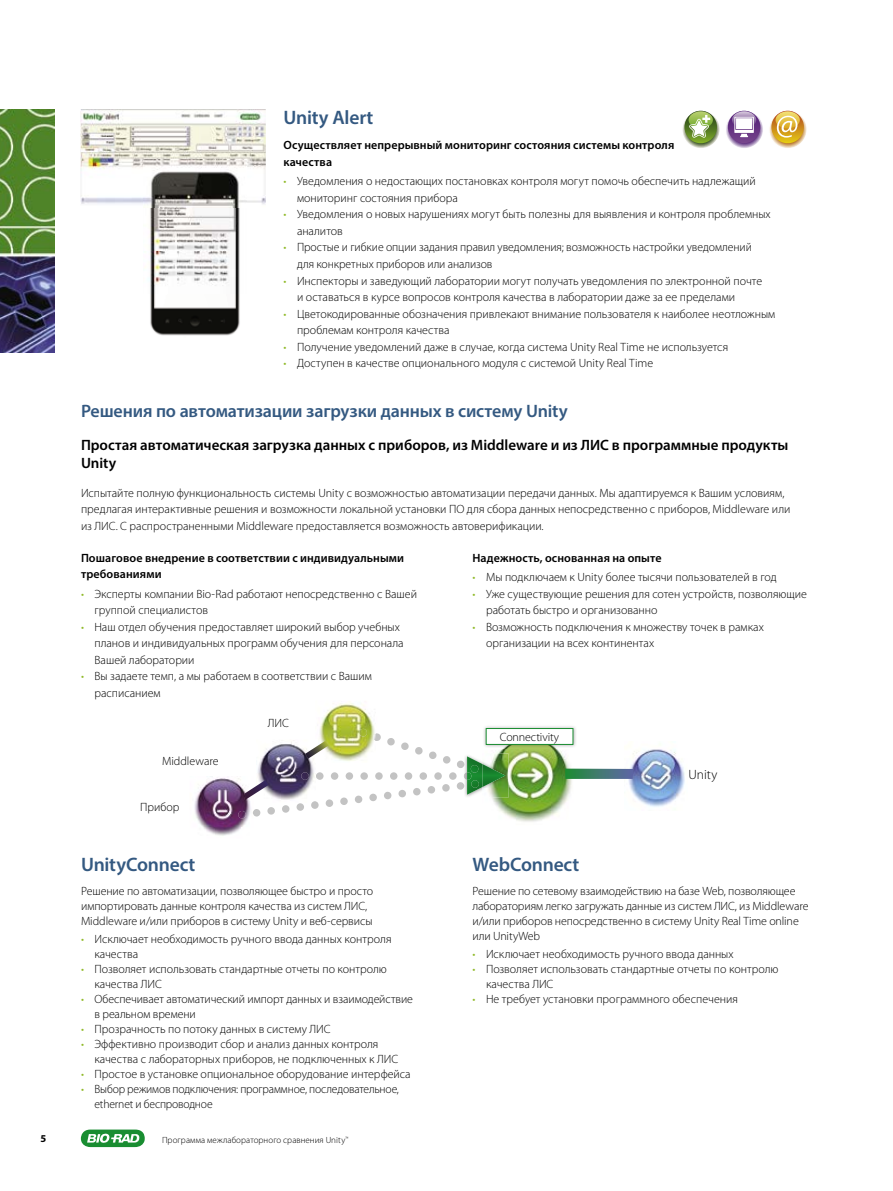
<style>
.page{position:relative;width:893px;height:1191px;background:#fff}
.page>*{position:absolute;margin:0;border:0;box-sizing:border-box;transform-origin:0 0}
.t1{font:600 19.5px "Myriad Pro";letter-spacing:-.01em;color:#345981}
.t2{font:600 18px "Myriad Pro";letter-spacing:-.01em;color:#345981}
.t3{font:600 15px/18px "Myriad Pro";color:#000}
.t4{font:300 13.5px "Myriad Pro";letter-spacing:-.005em;color:#000}
.t5{font:300 12px/16.5px "Myriad Pro";color:#000}
.t6{font:600 12px/16.5px "Myriad Pro";letter-spacing:.005em;color:#000}
.t7{font:700 10.5px "Myriad Pro";color:#000}
.t8{font:300 9px "Myriad Pro";letter-spacing:.01em;color:#000}
.s1{color:#90ba29}
.s2{font-size:6.3px}
</style>
<div class="page">
<svg style="left:81px;top:1129px;width:64px;height:18px"></svg>
<img style="left:628px;top:749px;width:57px;height:58px">
<img style="left:491px;top:748px;width:81px;height:74px">
<img style="left:194px;top:776px;width:54px;height:60px">
<img style="left:320px;top:701px;width:55px;height:28px">
<img style="left:484px;top:726px;width:92px;height:21px">
<img style="left:484px;top:733px;width:89px;height:15px">
<div style="left:486px;top:728px;width:87px;height:16px;background:#fff"></div>
<div style="left:486px;top:728px;width:87px;height:17px;border:1px solid #198d31"></div>
<img style="left:482px;top:753px;width:26px;height:44px">
<img style="left:479px;top:760px;width:3px;height:32px">
<img style="left:482px;top:764px;width:23px;height:23px">
<svg style="left:238px;top:729px;width:241px;height:89px"></svg>
<svg style="left:565px;top:768px;width:68px;height:11px"></svg>
<img style="left:0;top:109px;width:54px;height:243px">
<img style="left:81px;top:109px;width:185px;height:95px">
<svg style="left:682px;top:110px;width:38px;height:38px"></svg>
<svg style="left:684px;top:111px;width:33px;height:32px"></svg>
<svg style="left:689px;top:111px;width:24px;height:27px"></svg>
<svg style="left:725px;top:110px;width:38px;height:38px"></svg>
<svg style="left:728px;top:111px;width:32px;height:32px"></svg>
<svg style="left:732px;top:111px;width:24px;height:26px"></svg>
<div style="left:736px;top:118px;width:16px;height:11px;background:#fff"></div>
<svg style="left:769px;top:110px;width:38px;height:38px"></svg>
<svg style="left:771px;top:111px;width:33px;height:32px"></svg>
<svg style="left:775px;top:111px;width:25px;height:27px"></svg>
<img style="left:143px;top:160px;width:104px;height:176px">
<h1 class="t1" style="left:284px;top:105px;width:91px">Unity Alert</h1>
<p class="t6" style="left:284px;top:137px;width:392px">Осуществляет непрерывный мониторинг состояния системы контроля качества</p>
<p class="t5" style="left:297px;top:173px;width:460px;text-indent:-14px"><span class="s1">•</span> Уведомления о недостающих постановках контроля могут помочь обеспечить надлежащий мониторинг состояния прибора</p>
<p class="t5" style="left:297px;top:206px;width:475px;text-indent:-14px"><span class="s1">•</span> Уведомления о новых нарушениях могут быть полезны для выявления и контроля проблемных аналитов</p>
<p class="t5" style="left:297px;top:239px;width:456px;text-indent:-14px"><span class="s1">•</span> Простые и гибкие опции задания правил уведомления; возможность настройки уведомлений для конкретных приборов или анализов</p>
<p class="t5" style="left:297px;top:272px;width:467px;text-indent:-14px"><span class="s1">•</span> Инспекторы и заведующий лаборатории могут получать уведомления по электронной почте и оставаться в курсе вопросов контроля качества в лаборатории даже за ее пределами</p>
<p class="t5" style="left:297px;top:305px;width:480px;text-indent:-14px"><span class="s1">•</span> Цветокодированные обозначения привлекают внимание пользователя к наиболее неотложным проблемам контроля качества</p>
<p class="t5" style="left:284px;top:338px;width:446px"><span class="s1">•</span> Получение уведомлений даже в случае, когда система Unity Real Time не используется</p>
<p class="t5" style="left:284px;top:355px;width:371px"><span class="s1">•</span> Доступен в качестве опционального модуля с системой Unity Real Time</p>
<h2 class="t2" style="left:81px;top:400px;width:488px">Решения по автоматизации загрузки данных в систему Unity</h2>
<p class="t3" style="left:81px;top:435px;width:709px">Простая автоматическая загрузка данных с приборов, из Middleware и из ЛИС в программные продукты<br>Unity</p>
<p class="t5" style="left:81px;top:484px;width:711px">Испытайте полную функциональность системы Unity с возможностью автоматизации передачи данных. Мы адаптируемся к Вашим условиям, предлагая интерактивные решения и возможности локальной установки ПО для сбора данных непосредственно с приборов, Middleware или из ЛИС. С распространенными Middleware предоставляется возможность автоверификации.</p>
<p class="t6" style="left:81px;top:549px;width:325px">Пошаговое внедрение в соответствии с индивидуальными требованиями</p>
<p class="t5" style="left:94px;top:585px;width:324px;text-indent:-14px"><span class="s1">•</span> Эксперты компании Bio-Rad работают непосредственно с Вашей группой специалистов</p>
<p class="t5" style="left:94px;top:618px;width:311px;text-indent:-14px"><span class="s1">•</span> Наш отдел обучения предоставляет широкий выбор учебных планов и индивидуальных программ обучения для персонала<br>Вашей лаборатории</p>
<p class="t5" style="left:94px;top:668px;width:279px;text-indent:-14px"><span class="s1">•</span> Вы задаете темп, а мы работаем в соответствии с Вашим расписанием</p>
<p class="t5" style="left:162px;top:752px;width:58px">Middleware</p>
<p class="t5" style="left:140px;top:799px;width:41px">Прибор</p>
<p class="t5" style="left:268px;top:715px;width:23px">ЛИС</p>
<h1 class="t1" style="left:81px;top:851px;width:116px">UnityConnect</h1>
<p class="t5" style="left:81px;top:883px;width:294px;line-height:15px">Решение по автоматизации, позволяющее быстро и просто импортировать данные контроля качества из систем ЛИС,<br>Middleware и/или приборов в систему Unity и веб-сервисы</p>
<p class="t5" style="left:94px;top:931px;width:299px;line-height:15px;text-indent:-14px"><span class="s1">•</span> Исключает необходимость ручного ввода данных контроля качества</p>
<p class="t5" style="left:94px;top:961px;width:294px;line-height:15px;text-indent:-14px"><span class="s1">•</span> Позволяет использовать стандартные отчеты по контролю качества ЛИС</p>
<p class="t5" style="left:94px;top:991px;width:320px;line-height:15px;text-indent:-13px"><span class="s1">•</span> Обеспечивает автоматический импорт данных и взаимодействие в реальном времени</p>
<p class="t5" style="left:81px;top:1020px;width:251px"><span class="s1">•</span> Прозрачность по потоку данных в систему ЛИС</p>
<p class="t5" style="left:94px;top:1036px;width:305px;line-height:15px;text-indent:-14px"><span class="s1">•</span> Эффективно производит сбор и анализ данных контроля качества с лабораторных приборов, не подключенных к ЛИС</p>
<p class="t5" style="left:81px;top:1065px;width:331px"><span class="s1">•</span> Простое в установке опциональное оборудование интерфейса</p>
<p class="t5" style="left:94px;top:1081px;width:306px;line-height:15px;text-indent:-14px"><span class="s1">•</span> Выбор режимов подключения: программное, последовательное, ethernet и беспроводное</p>
<p class="t7" style="left:40px;top:1132px;width:7px">5</p>
<p class="t8" style="left:162px;top:1134px;width:188px">Программа межлабораторного сравнения Unity<span class="s2">™</span></p>
<p class="t6" style="left:472px;top:549px;width:191px">Надежность, основанная на опыте</p>
<p class="t5" style="left:472px;top:569px;width:306px"><span class="s1">•</span> Мы подключаем к Unity более тысячи пользователей в год</p>
<p class="t5" style="left:486px;top:585px;width:323px;text-indent:-14px"><span class="s1">•</span> Уже существующие решения для сотен устройств, позволяющие работать быстро и организованно</p>
<p class="t5" style="left:486px;top:618px;width:279px;text-indent:-14px"><span class="s1">•</span> Возможность подключения к множеству точек в рамках организации на всех континентах</p>
<p class="t5" style="left:500px;top:729px;width:61px">Connectivity</p>
<p class="t4" style="left:689px;top:767px;width:30px">Unity</p>
<h1 class="t1" style="left:472px;top:851px;width:108px">WebConnect</h1>
<p class="t5" style="left:472px;top:883px;width:338px;line-height:15px">Решение по сетевому взаимодействию на базе Web, позволяющее лабораториям легко загружать данные из систем ЛИС, из Middleware и/или приборов непосредственно в систему Unity Real Time online или UnityWeb</p>
<p class="t5" style="left:472px;top:945px;width:263px"><span class="s1">•</span> Исключает необходимость ручного ввода данных</p>
<p class="t5" style="left:486px;top:961px;width:294px;line-height:15px;text-indent:-14px"><span class="s1">•</span> Позволяет использовать стандартные отчеты по контролю качества ЛИС</p>
<p class="t5" style="left:472px;top:990px;width:267px"><span class="s1">•</span> Не требует установки программного обеспечения</p>
</div>
